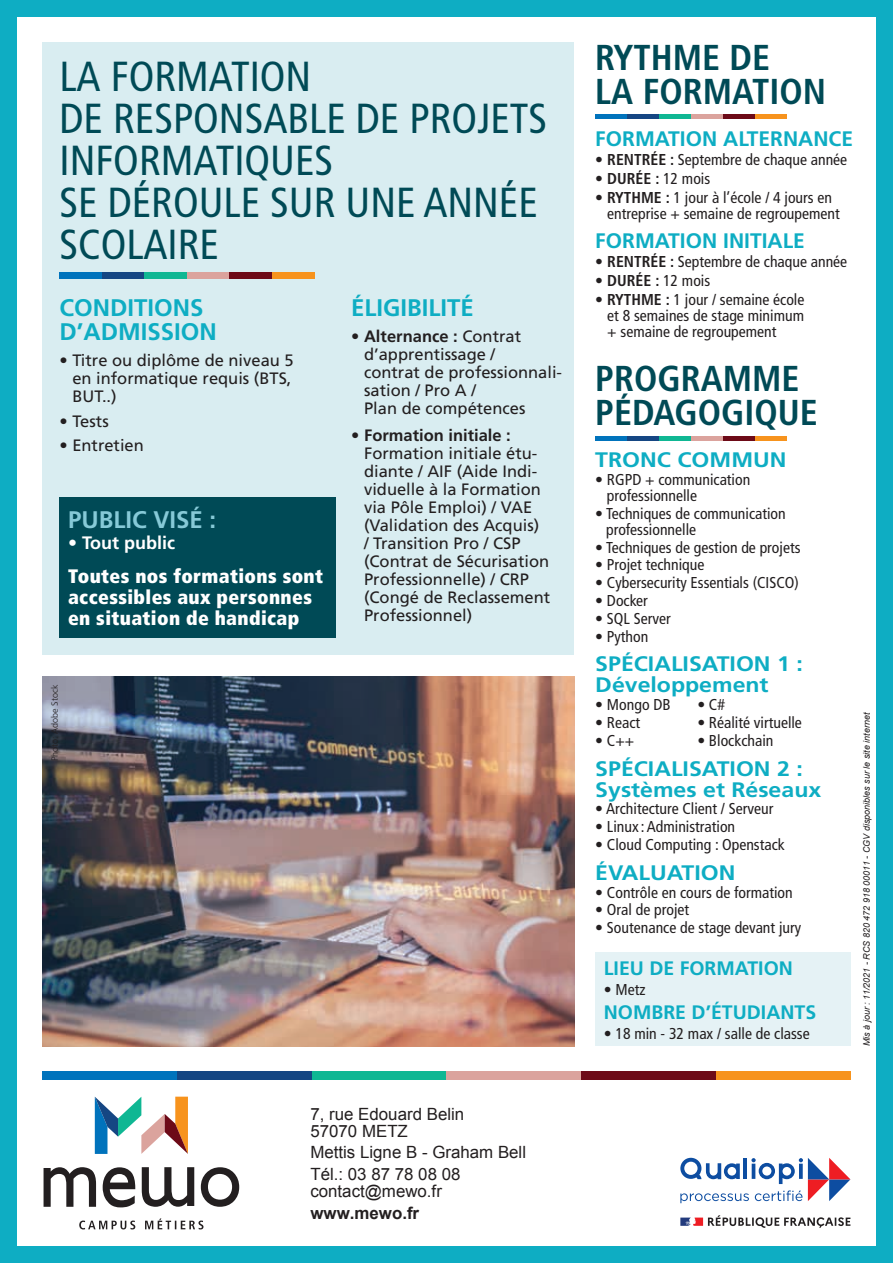
<style>
.page{position:relative;width:893px;height:1263px;background:#0eadc3}
.page>*{position:absolute;margin:0;border:0;box-sizing:border-box;transform-origin:0 0}
.t1{font:condensed 42px/42px "Frutiger LT Std";color:#004a56}
.t2{font:700 condensed 36px/34.5px "Frutiger LT Std";color:#004a56}
.t3{font:700 24px/24px "Frutiger LT Std";color:#0eadc3}
.t4{font:700 24px "Frutiger LT Std";color:#86c9d7}
.t5{font:700 21px/21px "Frutiger LT Std";color:#0eadc3;scale:1.1 1}
.t6{font:700 21px "Frutiger LT Std";color:#0eadc3}
.t7{font:900 condensed 19.5px/21px "Frutiger LT Std";letter-spacing:.02em;color:#fff}
.t8{font:700 19.5px "Frutiger LT Std";color:#0eadc3}
.t9{font:700 18px "Frutiger LT Std";color:#fff}
.t10{font:16.8px/16.8px "Arial";color:#231f20}
.t11{font:700 16.8px "Arial";color:#231f20}
.t12{font:16.5px/18px "Frutiger LT Std";color:#231f20}
.t13{font:condensed 15.75px/15.8px "Frutiger LT Std";color:#231f20}
.t14{font:700 condensed 15.75px "Frutiger LT Std";color:#231f20}
.t15{font:italic 9px "Arial";color:#231f20}
.t16{font:300 9px "Frutiger LT Std";color:#231f20}
.s1{font-weight:700}
.s2{font-weight:400}
</style>
<div class="page">
<div style="left:17px;top:17px;width:859px;height:1229px;background:#fff"></div>
<img style="left:43px;top:676px;width:531px;height:370px">
<div style="left:43px;top:43px;width:531px;height:612px;background:#d9edf1"></div>
<svg style="left:44px;top:1167px;width:195px;height:62px"></svg>
<svg style="left:95px;top:1097px;width:93px;height:57px"></svg>
<div style="left:60px;top:272px;width:42px;height:7px;background:#0073bc"></div>
<div style="left:102px;top:272px;width:43px;height:7px;background:#154683"></div>
<div style="left:145px;top:272px;width:42px;height:7px;background:#0fb793"></div>
<div style="left:187px;top:272px;width:43px;height:7px;background:#dba39d"></div>
<div style="left:230px;top:272px;width:42px;height:7px;background:#6d0a17"></div>
<div style="left:272px;top:272px;width:43px;height:7px;background:#f7931d"></div>
<div style="left:43px;top:1071px;width:134px;height:9px;background:#0073bc"></div>
<div style="left:177px;top:1071px;width:135px;height:9px;background:#154683"></div>
<div style="left:312px;top:1071px;width:134px;height:9px;background:#0fb793"></div>
<div style="left:446px;top:1071px;width:135px;height:9px;background:#dba39d"></div>
<div style="left:581px;top:1071px;width:135px;height:9px;background:#6d0a17"></div>
<div style="left:716px;top:1071px;width:134px;height:9px;background:#f7931d"></div>
<svg style="left:680px;top:1158px;width:170px;height:45px"></svg>
<svg style="left:680px;top:1215px;width:170px;height:13px"></svg>
<div style="left:595px;top:952px;width:255px;height:94px;background:#e5f2f5"></div>
<hr style="left:595px;top:436px;width:32px;height:4px;background:#0073bc">
<hr style="left:627px;top:436px;width:32px;height:4px;background:#154683">
<hr style="left:659px;top:436px;width:32px;height:4px;background:#0fb793">
<hr style="left:691px;top:436px;width:32px;height:4px;background:#dba39d">
<hr style="left:723px;top:436px;width:32px;height:4px;background:#6d0a17">
<hr style="left:755px;top:436px;width:32px;height:4px;background:#f7931d">
<div style="left:60px;top:497px;width:276px;height:141px;background:#004a56"></div>
<hr style="left:595px;top:115px;width:32px;height:4px;background:#0073bc">
<hr style="left:627px;top:115px;width:32px;height:4px;background:#154683">
<hr style="left:659px;top:115px;width:32px;height:4px;background:#0fb793">
<hr style="left:691px;top:115px;width:32px;height:4px;background:#dba39d">
<hr style="left:723px;top:115px;width:32px;height:4px;background:#6d0a17">
<hr style="left:755px;top:115px;width:32px;height:4px;background:#f7931d">
<h1 class="t1" style="left:60px;top:56px;width:489px">LA FORMATION<br>DE RESPONSABLE DE PROJETS<br>INFORMATIQUES<br>SE DÉROULE SUR UNE ANNÉE<br>SCOLAIRE</h1>
<h3 class="t3" style="left:60px;top:295px;width:159px">CONDITIONS<br>D’ADMISSION</h3>
<p class="t12" style="left:72px;top:351px;width:223px;text-indent:-13px">• Titre ou diplôme de niveau 5 en informatique requis (BTS,<br>BUT..)</p>
<p class="t12" style="left:60px;top:412px;width:51px">• Tests</p>
<p class="t12" style="left:60px;top:436px;width:86px">• Entretien</p>
<h3 class="t4" style="left:68px;top:506px;width:150px">PUBLIC VISÉ :</h3>
<p class="t9" style="left:68px;top:532px;width:109px">• Tout public</p>
<p class="t7" style="left:68px;top:566px;width:257px">Toutes nos formations sont accessibles aux personnes en situation de handicap</p>
<p class="t16" style="left:50px;top:761px;width:78px;rotate:-90deg">Photo: Adobe Stock</p>
<h3 class="t3" style="left:351px;top:295px;width:124px">ÉLIGIBILITÉ</h3>
<p class="t12" style="left:364px;top:327px;width:200px;text-indent:-13px">• <span class="s1">Alternance :</span> Contrat d’apprentissage /<br>contrat de professionnali&shy;sation / Pro A /<br>Plan de compétences</p>
<p class="t12" style="left:364px;top:426px;width:188px;text-indent:-13px">• <span class="s1">Formation initiale :<br></span>Formation initiale étu&shy;diante / AIF (Aide Indi&shy;viduelle à la Formation via Pôle Emploi) / VAE (Validation des Acquis)<br>/ Transition Pro / CSP (Contrat de Sécurisation<br>Professionnelle) / CRP (Congé de Reclassement<br>Professionnel)</p>
<p class="t10" style="left:310px;top:1105px;width:155px">7, rue Edouard Belin<br>57070 METZ</p>
<p class="t10" style="left:310px;top:1142px;width:217px;line-height:21.8px">Mettis Ligne B - Graham Bell<br>Tél.: 03 87 78 08 08</p>
<p class="t10" style="left:310px;top:1183px;width:133px">contact@mewo.fr</p>
<p class="t11" style="left:310px;top:1202px;width:110px">www.mewo.fr</p>
<h2 class="t2" style="left:595px;top:40px;width:232px">RYTHME DE<br>LA FORMATION</h2>
<h3 class="t6" style="left:595px;top:127px;width:259px">FORMATION ALTERNANCE</h3>
<p class="t13" style="left:595px;top:152px;width:253px"><span class="s1">• RENTRÉE :</span> Septembre de chaque année</p>
<p class="t14" style="left:595px;top:169px;width:116px">• DURÉE : <span class="s2">12 mois</span></p>
<p class="t13" style="left:607px;top:190px;width:234px;text-indent:-12px"><span class="s1">• RYTHME :</span> 1 jour à l’école / 4 jours en entreprise + semaine de regroupement</p>
<h3 class="t6" style="left:595px;top:229px;width:211px">FORMATION INITIALE</h3>
<p class="t13" style="left:595px;top:254px;width:253px"><span class="s1">• RENTRÉE :</span> Septembre de chaque année</p>
<p class="t14" style="left:595px;top:271px;width:116px">• DURÉE : <span class="s2">12 mois</span></p>
<p class="t13" style="left:607px;top:292px;width:199px;text-align:justify;text-indent:-12px"><span class="s1">• RYTHME :</span> 1 jour / semaine école et 8 semaines de stage minimum + semaine de regroupement</p>
<h2 class="t2" style="left:595px;top:361px;width:224px">PROGRAMME<br>PÉDAGOGIQUE</h2>
<h3 class="t5" style="left:595px;top:450px;width:175px">TRONC COMMUN</h3>
<p class="t13" style="left:607px;top:472px;width:145px;text-indent:-12px">• RGPD + communication professionnelle</p>
<p class="t13" style="left:606px;top:506px;width:181px;text-indent:-11px">• Techniques de communication professionnelle</p>
<p class="t13" style="left:595px;top:539px;width:207px">• Techniques de gestion de projets</p>
<p class="t13" style="left:595px;top:557px;width:111px">• Projet technique</p>
<p class="t13" style="left:595px;top:575px;width:205px">• Cybersecurity Essentials (CISCO)</p>
<p class="t13" style="left:595px;top:593px;width:54px">• Docker</p>
<p class="t13" style="left:595px;top:611px;width:77px">• SQL Server</p>
<p class="t13" style="left:595px;top:629px;width:55px">• Python</p>
<h3 class="t5" style="left:595px;top:654px;width:190px">SPÉCIALISATION 1 :<br>Développement</h3>
<p class="t13" style="left:595px;top:697px;width:77px">• Mongo DB</p>
<p class="t13" style="left:697px;top:697px;width:29px">• C#</p>
<p class="t13" style="left:595px;top:715px;width:46px">• React</p>
<p class="t13" style="left:697px;top:715px;width:106px">• Réalité virtuelle</p>
<p class="t13" style="left:595px;top:733px;width:41px">• C++</p>
<p class="t13" style="left:697px;top:733px;width:78px">• Blockchain</p>
<h3 class="t5" style="left:595px;top:758px;width:207px">SPÉCIALISATION 2 :<br>Systèmes et Réseaux</h3>
<p class="t13" style="left:595px;top:801px;width:180px">• Architecture Client / Serveur</p>
<p class="t13" style="left:595px;top:819px;width:141px">• Linux : Administration</p>
<p class="t13" style="left:595px;top:837px;width:191px">• Cloud Computing : Openstack</p>
<h3 class="t5" style="left:595px;top:862px;width:129px">ÉVALUATION</h3>
<p class="t13" style="left:595px;top:884px;width:199px">• Contrôle en cours de formation</p>
<p class="t13" style="left:595px;top:902px;width:95px">• Oral de projet</p>
<p class="t13" style="left:595px;top:920px;width:207px">• Soutenance de stage devant jury</p>
<p class="t8" style="left:604px;top:956px;width:191px">LIEU DE FORMATION</p>
<p class="t13" style="left:604px;top:981px;width:43px">• Metz</p>
<p class="t8" style="left:604px;top:1000px;width:214px">NOMBRE D’ÉTUDIANTS</p>
<p class="t13" style="left:604px;top:1025px;width:207px">• 18 min - 32 max / salle de classe</p>
<p class="t15" style="left:861px;top:1046px;width:335px;rotate:-90deg">Mis à jour : 11/2021 - RCS 820 472 918 00011 - CGV disponibles sur le site internet</p>
</div>
